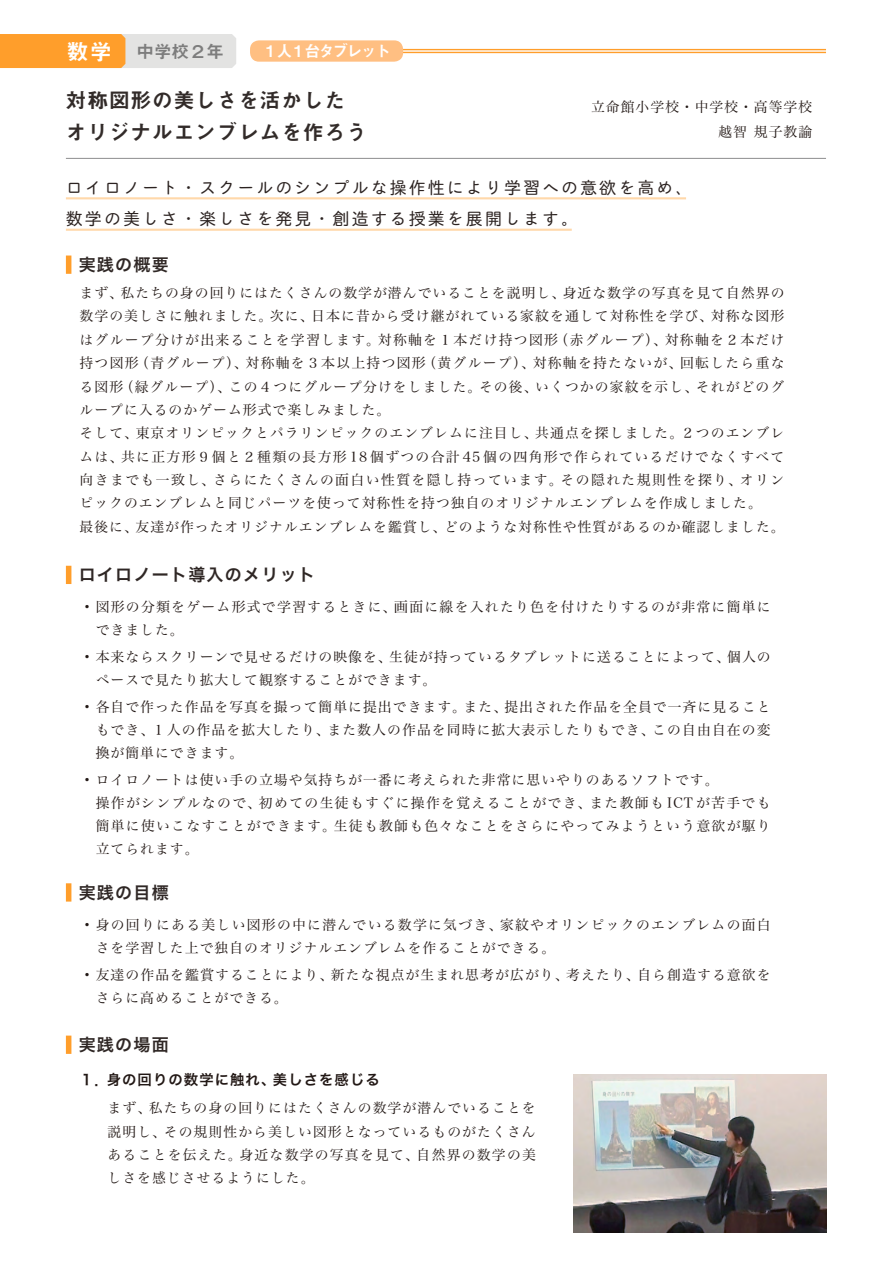
<style>
.page{position:relative;width:893px;height:1263px;background:#fff}
.page>*{position:absolute;margin:0;border:0;box-sizing:border-box;transform-origin:0 0}
.t1{font:20.7px/32px "Midashi Go Pr 6 N MB31";letter-spacing:.04em;color:#322b29}
.t2{font:17.55px "Midashi Go Pr 6 N MB31";color:#7d7d7d}
.t3{font:16.95px/31.3px "TB Chibi R Go Plus K Pro";letter-spacing:.12em;color:#2c2321}
.t4{font:16.95px "Hira Kaku Pro W6";letter-spacing:.075em;color:#2f2725}
.t5{font:15.9px "Midashi Go Pr 6 N MB31";letter-spacing:-.12em;color:#fff}
.t6{font:14.4px "Hira Kaku Pro W6";letter-spacing:.075em;color:#221815}
.t7{font:13.8px/23.4px "Hira Min Pro W3";letter-spacing:.08em;color:#221815}
.s1{font-size:22.35px;color:#fff}
</style>
<div class="page">
<hr style="left:66px;top:197px;width:620px;height:2px;background:#ffd8aa">
<hr style="left:66px;top:229px;width:506px;height:2px;background:#ffd8aa">
<img style="left:573px;top:1074px;width:253px;height:159px">
<hr style="left:66px;top:158px;width:760px;height:1px;background:#949495">
<hr style="left:398px;top:49px;width:428px;height:1px;background:#ff9e2b">
<hr style="left:398px;top:52px;width:428px;height:1px;background:#ff9e2b">
<div style="left:250px;top:40px;width:153px;height:22px;background:#ffbf82;border-radius:9px"></div>
<svg style="left:0;top:34px;width:236px;height:34px;background:#f1be80"></svg>
<div style="left:66px;top:255px;width:5px;height:19px;background:#ff9e2b"></div>
<div style="left:66px;top:566px;width:5px;height:18px;background:#ff9e2b"></div>
<div style="left:66px;top:883px;width:5px;height:18px;background:#ff9e2b"></div>
<div style="left:66px;top:1035px;width:5px;height:19px;background:#ff9e2b"></div>
<p class="t2" style="left:66px;top:37px;width:159px"><span class="s1">数学</span> 中学校２年</p>
<p class="t5" style="left:262px;top:38px;width:130px">１人１台タブレット</p>
<h1 class="t1" style="left:66px;top:83px;width:302px">対称図形の美しさを活かしたオリジナルエンブレムを作ろう</h1>
<p class="t7" style="left:591px;top:94px;width:223px;line-height:24.2px;text-align:right">立命館小学校・中学校・高等学校越智 規子教諭</p>
<p class="t3" style="left:66px;top:171px;width:628px">ロイロノート・スクールのシンプルな操作性により学習への意欲を高め、数学の美しさ・楽しさを発見・創造する授業を展開します。</p>
<p class="t4" style="left:79px;top:249px;width:92px">実践の概要</p>
<p class="t7" style="left:80px;top:280px;width:707px">まず、私たちの身の回りにはたくさんの数学が潜んでいることを説明し、身近な数学の写真を見て自然界の数学の美しさに触れました。次に、日本に昔から受け継がれている家紋を通して対称性を学び、対称な図形はグループ分けが出来ることを学習します。対称軸を１本だけ持つ図形（赤グループ）、対称軸を２本だけ持つ図形（青グループ）、対称軸を３本以上持つ図形（黄グループ）、対称軸を持たないが、回転したら重なる図形（緑グループ）、この４つにグループ分けをしました。その後、いくつかの家紋を示し、それがどのグループに入るのかゲーム形式で楽しみました。<br>そして、東京オリンピックとパラリンピックのエンブレムに注目し、共通点を探しました。２つのエンブレムは、共に正方形９個と２種類の長方形 18 個ずつの合計 45 個の四角形で作られているだけでなくすべて向きまでも一致し、さらにたくさんの面白い性質を隠し持っています。その隠れた規則性を探り、オリンピックのエンブレムと同じパーツを使って対称性を持つ独自のオリジナルエンブレムを作成しました。<br>最後に、友達が作ったオリジナルエンブレムを鑑賞し、どのような対称性や性質があるのか確認しました。</p>
<p class="t4" style="left:79px;top:559px;width:238px">ロイロノート導入のメリット</p>
<p class="t7" style="left:96px;top:595px;width:677px;line-height:22.8px;text-indent:-13px">• 図形の分類をゲーム形式で学習するときに、画面に線を入れたり色を付けたりするのが非常に簡単にできました。</p>
<p class="t7" style="left:96px;top:645px;width:676px;line-height:22.8px;text-indent:-13px">• 本来ならスクリーンで見せるだけの映像を、生徒が持っているタブレットに送ることによって、個人のペースで見たり拡大して観察することができます。</p>
<p class="t7" style="left:96px;top:695px;width:676px;line-height:22.8px;text-align:justify;text-indent:-13px">• 各自で作った作品を写真を撮って簡単に提出できます。また、提出された作品を全員で一斉に見ることもでき、１人の作品を拡大したり、また数人の作品を同時に拡大表示したりもでき、この自由自在の変換が簡単にできます。</p>
<p class="t7" style="left:96px;top:767px;width:677px;line-height:22.8px;text-indent:-13px">• ロイロノートは使い手の立場や気持ちが一番に考えられた非常に思いやりのあるソフトです。<br>操作がシンプルなので、初めての生徒もすぐに操作を覚えることができ、また教師も ICT が苦手でも簡単に使いこなすことができます。生徒も教師も色々なことをさらにやってみようという意欲が駆り立てられます。</p>
<p class="t4" style="left:79px;top:877px;width:92px">実践の目標</p>
<p class="t7" style="left:96px;top:912px;width:677px;line-height:22.8px;text-indent:-13px">• 身の回りにある美しい図形の中に潜んでいる数学に気づき、家紋やオリンピックのエンブレムの面白さを学習した上で独自のオリジナルエンブレムを作ることができる。</p>
<p class="t7" style="left:96px;top:962px;width:676px;line-height:22.8px;text-indent:-13px">• 友達の作品を鑑賞することにより、新たな視点が生まれ思考が広がり、考えたり、自ら創造する意欲をさらに高めることができる。</p>
<p class="t4" style="left:79px;top:1029px;width:92px">実践の場面</p>
<p class="t6" style="left:80px;top:1066px;width:302px">１．身の回りの数学に触れ、美しさを感じる</p>
<p class="t7" style="left:108px;top:1095px;width:430px;text-align:justify">まず、私たちの身の回りにはたくさんの数学が潜んでいることを説明し、その規則性から美しい図形となっているものがたくさんあることを伝えた。身近な数学の写真を見て、自然界の数学の美しさを感じさせるようにした。</p>
</div>
